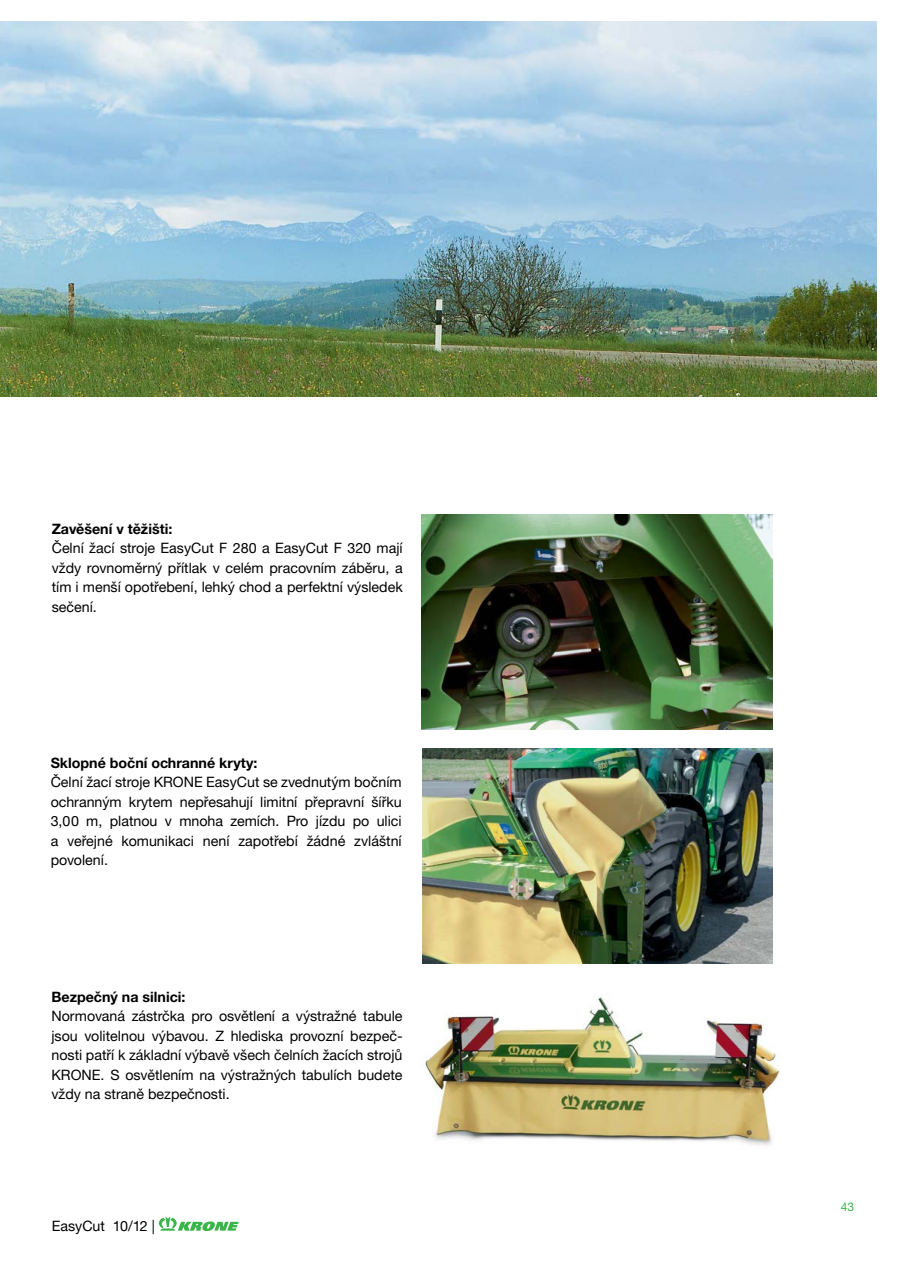
<style>
.page{position:relative;width:898px;height:1268px;background:#fff}
.page>*{position:absolute;margin:0;border:0;box-sizing:border-box;transform-origin:0 0}
.t1{font:14.25px/19.5px "Helvetica Neue CE";color:#000;text-align:justify}
.t2{font:700 14.25px "Helvetica Neue CE";color:#000}
.t3{font:12px "Helvetica Neue LT";color:#39b54a}
</style>
<div class="page">
<img style="left:0;top:21px;width:876px;height:376px">
<img style="left:421px;top:514px;width:351px;height:215px">
<img style="left:422px;top:748px;width:350px;height:215px">
<img style="left:424px;top:997px;width:356px;height:149px">
<svg style="left:159px;top:1216px;width:80px;height:14px"></svg>
<p class="t2" style="left:52px;top:519px;width:122px">Zavěšení v těžišti:</p>
<p class="t1" style="left:52px;top:538px;width:352px">Čelní žací stroje EasyCut F 280 a EasyCut F 320 mají vždy rovnoměrný přítlak v celém pracovním záběru, a tím i menší opotřebení, lehký chod a perfektní výsledek sečení.</p>
<p class="t2" style="left:51px;top:753px;width:208px">Sklopné boční ochranné kryty:</p>
<p class="t1" style="left:51px;top:772px;width:352px">Čelní žací stroje KRONE EasyCut se zvednutým bočním ochranným krytem nepřesahují limitní přepravní šířku 3,00 m, platnou v mnoha zemích. Pro jízdu po ulici a veřejné komunikaci není zapotřebí žádné zvláštní povolení.</p>
<p class="t2" style="left:51px;top:987px;width:136px">Bezpečný na silnici:</p>
<p class="t1" style="left:51px;top:1006px;width:352px">Normovaná zástrčka pro osvětlení a výstražné tabule jsou volitelnou výbavou. Z hlediska provozní bezpeč&shy;nosti patří k základní výbavě všech čelních žacích strojů KRONE. S osvětlením na výstražných tabulích budete vždy na straně bezpečnosti.</p>
<p class="t1" style="left:52px;top:1215px;width:105px">EasyCut 10/12 |</p>
<p class="t3" style="left:840px;top:1198px;width:15px">43</p>
</div>
